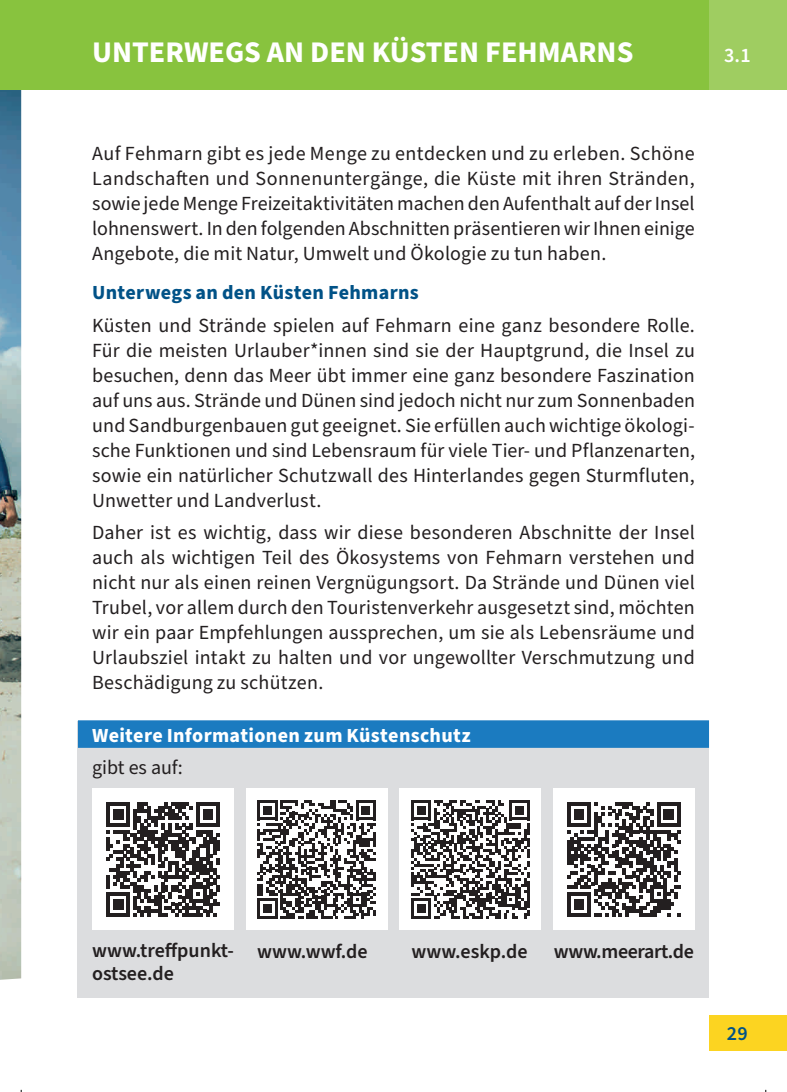
<style>
.page{position:relative;width:787px;height:1092px;background:#fff}
.page>*{position:absolute;margin:0;border:0;box-sizing:border-box;transform-origin:0 0}
.t1{font:700 30px "Source Sans Pro";color:#fff}
.t2{font:20px/25px "Source Sans Pro";letter-spacing:.01em;color:#231f20;text-align:justify}
.t3{font:600 20px/22.5px "Source Sans Pro";color:#231f20}
.t4{font:700 20px "Source Sans Pro";letter-spacing:.015em;color:#fff}
.t5{font:700 20px "Source Sans Pro";letter-spacing:.015em;color:#015287}
.t6{font:600 20px "Source Sans Pro";letter-spacing:-.02em;color:#231f20}
.t7{font:600 20px "Source Sans Pro";color:#fff}
.t8{font:600 20px "Source Sans Pro";color:#015287}
</style>
<div class="page">
<div style="left:0;top:0;width:786px;height:90px;background:#88c33e"></div>
<img style="left:0;top:90px;width:21px;height:889px">
<div style="left:78px;top:721px;width:631px;height:276px;background:#dcdddf"></div>
<div style="left:78px;top:720px;width:631px;height:27px;background:#1b7bc0"></div>
<div style="left:709px;top:0;width:77px;height:90px;background:#9fcd61"></div>
<div style="left:92px;top:788px;width:142px;height:142px;background:#fff"></div>
<svg style="left:106px;top:802px;width:114px;height:114px"></svg>
<div style="left:246px;top:788px;width:141px;height:142px;background:#fff"></div>
<svg style="left:257px;top:800px;width:119px;height:118px"></svg>
<div style="left:399px;top:788px;width:142px;height:142px;background:#fff"></div>
<svg style="left:411px;top:800px;width:118px;height:118px"></svg>
<div style="left:553px;top:788px;width:141px;height:142px;background:#fff"></div>
<svg style="left:567px;top:802px;width:114px;height:114px"></svg>
<div style="left:709px;top:1015px;width:77px;height:35px;background:#fcd421"></div>
<h1 class="t1" style="left:92px;top:32px;width:542px">UNTERWEGS AN DEN KÜSTEN FEHMARNS</h1>
<p class="t7" style="left:724px;top:42px;width:28px">3.1</p>
<p class="t2" style="left:92px;top:142px;width:604px">Auf Fehmarn gibt es jede Menge zu entdecken und zu erleben. Schöne Landschaften und Sonnenuntergänge, die Küste mit ihren Stränden, sowie jede Menge Freizeitaktivitäten machen den Aufenthalt auf der Insel lohnenswert. In den folgenden Abschnitten präsentieren wir Ihnen einige Angebote, die mit Natur, Umwelt und Ökologie zu tun haben.</p>
<p class="t5" style="left:92px;top:279px;width:328px">Unterwegs an den Küsten Fehmarns</p>
<p class="t2" style="left:92px;top:313px;width:604px">Küsten und Strände spielen auf Fehmarn eine ganz besondere Rolle.<br>Für die meisten Urlauber*innen sind sie der Hauptgrund, die Insel zu besuchen, denn das Meer übt immer eine ganz besondere Faszination auf uns aus. Strände und Dünen sind jedoch nicht nur zum Sonnenbaden und Sandburgenbauen gut geeignet. Sie erfüllen auch wichtige ökologi&shy;sche Funktionen und sind Lebensraum für viele Tier- und Pflanzenarten, sowie ein natürlicher Schutzwall des Hinterlandes gegen Sturmfluten, Unwetter und Landverlust.</p>
<p class="t2" style="left:92px;top:520px;width:604px">Daher ist es wichtig, dass wir diese besonderen Abschnitte der Insel auch als wichtigen Teil des Ökosystems von Fehmarn verstehen und nicht nur als einen reinen Vergnügungsort. Da Strände und Dünen viel Trubel, vor allem durch den Touristenverkehr ausgesetzt sind, möchten wir ein paar Empfehlungen aussprechen, um sie als Lebensräume und Urlaubsziel intakt zu halten und vor ungewollter Verschmutzung und Beschädigung zu schützen.</p>
<p class="t4" style="left:92px;top:721px;width:380px">Weitere Informationen zum Küstenschutz</p>
<p class="t2" style="left:92px;top:755px;width:92px">gibt es auf:</p>
<p class="t3" style="left:92px;top:940px;width:143px">www.treffpunkt&shy;ostsee.de</p>
<p class="t3" style="left:257px;top:940px;width:112px">www.wwf.de</p>
<p class="t3" style="left:411px;top:940px;width:118px">www.eskp.de</p>
<p class="t6" style="left:554px;top:937px;width:141px">www.meerart.de</p>
<p class="t8" style="left:726px;top:1019px;width:22px">29</p>
</div>
